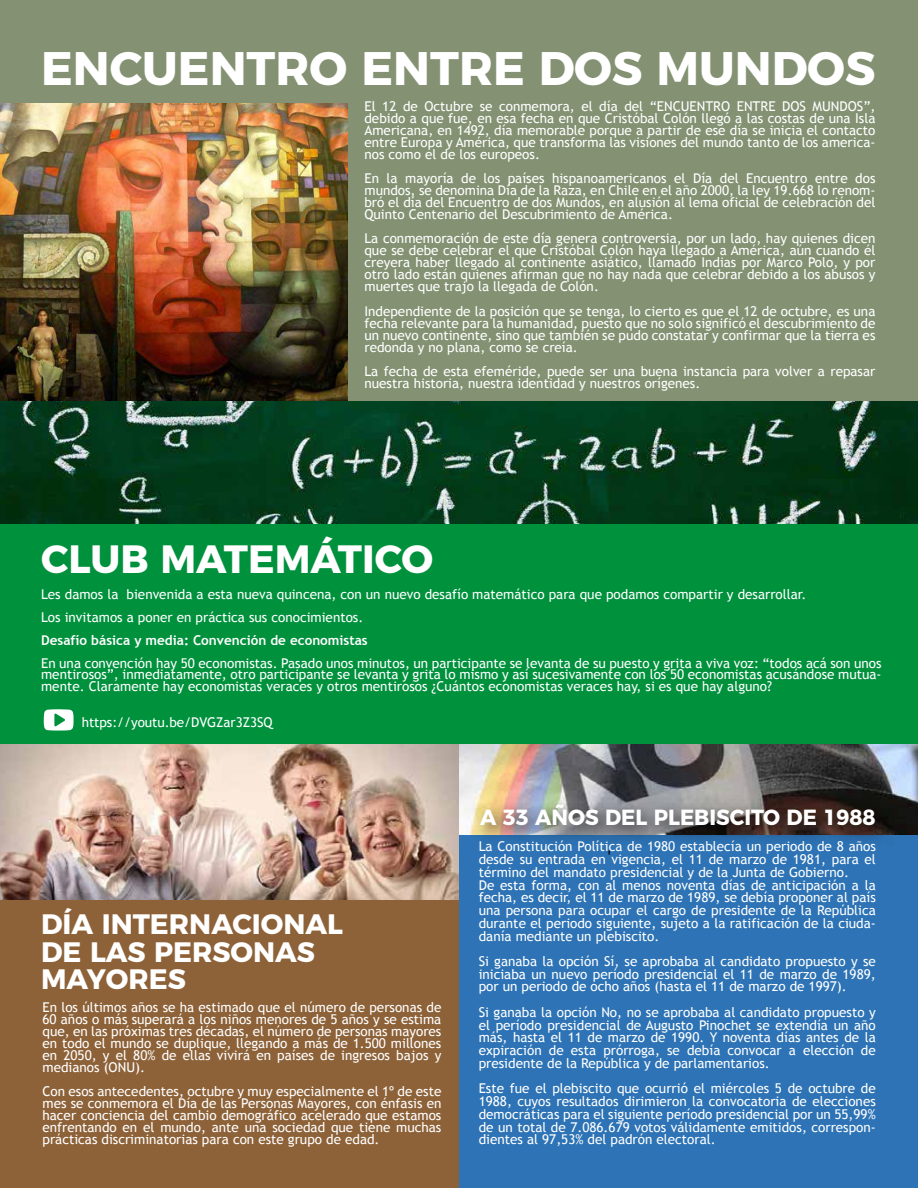
<style>
.page{position:relative;width:918px;height:1188px;background:#fff}
.page>*{position:absolute;margin:0;border:0;box-sizing:border-box;transform-origin:0 0}
.t1{font:700 46.95px "Montserrat";color:#fff}
.t2{font:700 39.45px "Montserrat";color:#fff}
.t3{font:700 28.05px/27.2px "Montserrat";color:#fff}
.t4{font:700 21.9px "Montserrat";color:#fff;scale:.96 1}
.t5{font:16.5px "Calibri";color:#000}
.t6{font:13.5px/12px "Trebuchet MS";color:#fff;text-align:justify}
.t7{font:700 13.5px "Trebuchet MS";color:#fff}
</style>
<div class="page">
<div style="left:0;top:0;width:918px;height:403px;background:#849273"></div>
<img style="left:0;top:103px;width:347px;height:299px">
<div style="left:0;top:738px;width:459px;height:450px;background:#8e6238"></div>
<div style="left:459px;top:738px;width:459px;height:450px;background:#2d73b5"></div>
<img style="left:0;top:744px;width:459px;height:156px">
<img style="left:459px;top:744px;width:459px;height:90px">
<img style="left:462px;top:786px;width:441px;height:54px">
<div style="left:0;top:402px;width:918px;height:342px;background:#00913d"></div>
<img style="left:0;top:402px;width:918px;height:121px">
<svg style="left:44px;top:709px;width:30px;height:22px"></svg>
<h1 class="t1" style="left:41px;top:30px;width:836px">ENCUENTRO ENTRE DOS MUNDOS</h1>
<p class="t6" style="left:364px;top:101px;width:512px">El 12 de Octubre se conmemora, el día del “ENCUENTRO ENTRE DOS MUNDOS”, debido a que fue, en esa fecha en que Cristóbal Colón llegó a las costas de una Isla Americana, en 1492, día memorable porque a partir de ese día se inicia el contacto entre Europa y América, que transforma las visiones del mundo tanto de los america&shy;nos como el de los europeos.</p>
<p class="t6" style="left:364px;top:173px;width:513px">En la mayoría de los países hispanoamericanos el Día del Encuentro entre dos mundos, se denomina Día de la Raza, en Chile en el año 2000, la ley 19.668 lo renom&shy;bró el día del Encuentro de dos Mundos, en alusión al lema oficial de celebración del Quinto Centenario del Descubrimiento de América.</p>
<p class="t6" style="left:364px;top:233px;width:513px">La conmemoración de este día genera controversia, por un lado, hay quienes dicen que se debe celebrar el que Cristóbal Colón haya llegado a América, aún cuando él creyera haber llegado al continente asiático, llamado Indias por Marco Polo, y por otro lado están quienes afirman que no hay nada que celebrar debido a los abusos y muertes que trajo la llegada de Colón.</p>
<p class="t6" style="left:364px;top:305px;width:512px">Independiente de la posición que se tenga, lo cierto es que el 12 de octubre, es una fecha relevante para la humanidad, puesto que no solo significó el descubrimiento de un nuevo continente, sino que también se pudo constatar y confirmar que la tierra es redonda y no plana, como se creía.</p>
<p class="t6" style="left:364px;top:365px;width:512px">La fecha de esta efeméride, puede ser una buena instancia para volver a repasar nuestra historia, nuestra identidad y nuestros orígenes.</p>
<h2 class="t2" style="left:41px;top:526px;width:394px">CLUB MATEMÁTICO</h2>
<p class="t6" style="left:41px;top:582px;width:767px;line-height:23.1px">Les damos la bienvenida a esta nueva quincena, con un nuevo desafío matemático para que podamos compartir y desarrollar.<br>Los invitamos a poner en práctica sus conocimientos.</p>
<p class="t7" style="left:41px;top:632px;width:328px">Desafío básica y media: Convención de economistas</p>
<p class="t6" style="left:41px;top:658px;width:842px;line-height:11.6px">En una convención hay 50 economistas. Pasado unos minutos, un participante se levanta de su puesto y grita a viva voz: “todos acá son unos mentirosos”, inmediatamente, otro participante se levanta y grita lo mismo y así sucesivamente con los 50 economistas acusándose mutua&shy;mente. Claramente hay economistas veraces y otros mentirosos ¿Cuántos economistas veraces hay, si es que hay alguno?</p>
<p class="t6" style="left:82px;top:716px;width:192px">https://youtu.be/DVGZar3Z3SQ</p>
<h3 class="t3" style="left:41px;top:909px;width:303px">DÍA INTERNACIONAL<br>DE LAS PERSONAS<br>MAYORES</h3>
<p class="t6" style="left:43px;top:1002px;width:400px">En los últimos años se ha estimado que el número de personas de 60 años o más superará a los niños menores de 5 años y se estima que, en las próximas tres décadas, el número de personas mayores en todo el mundo se duplique, llegando a más de 1.500 millones en 2050, y el 80% de ellas vivirá en países de ingresos bajos y medianos (ONU).</p>
<p class="t6" style="left:43px;top:1086px;width:400px">Con esos antecedentes, octubre y muy especialmente el 1º de este mes se conmemora el Día de las Personas Mayores, con énfasis en hacer conciencia del cambio demográfico acelerado que estamos enfrentando en el mundo, ante una sociedad que tiene muchas prácticas discriminatorias para con este grupo de edad.</p>
<h3 class="t4" style="left:480px;top:799px;width:413px">A 33 AÑOS DEL PLEBISCITO DE 1988</h3>
<p class="t6" style="left:479px;top:840px;width:399px;line-height:12.8px;text-align:left">La Constitución Política de 1980 establecía un periodo de 8 años desde su entrada en vigencia, el 11 de marzo de 1981, para el término del mandato presidencial y de la Junta de Gobierno.<br>De esta forma, con al menos noventa días de anticipación a la fecha, es decir, el 11 de marzo de 1989, se debía proponer al país una persona para ocupar el cargo de presidente de la República durante el periodo siguiente, sujeto a la ratificación de la ciuda&shy;danía mediante un plebiscito.</p>
<p class="t6" style="left:479px;top:955px;width:399px;line-height:12.8px">Si ganaba la opción Sí, se aprobaba al candidato propuesto y se iniciaba un nuevo período presidencial el 11 de marzo de 1989, por un periodo de ocho años (hasta el 11 de marzo de 1997).</p>
<p class="t6" style="left:479px;top:1006px;width:399px;line-height:12.8px">Si ganaba la opción No, no se aprobaba al candidato propuesto y el período presidencial de Augusto Pinochet se extendía un año más, hasta el 11 de marzo de 1990. Y noventa días antes de la expiración de esta prórroga, se debía convocar a elección de presidente de la República y de parlamentarios.</p>
<p class="t6" style="left:479px;top:1083px;width:399px;line-height:12.8px">Este fue el plebiscito que ocurrió el miércoles 5 de octubre de 1988, cuyos resultados dirimieron la convocatoria de elecciones democráticas para el siguiente período presidencial por un 55,99% de un total de 7.086.679 votos válidamente emitidos, correspon&shy;dientes al 97,53% del padrón electoral.</p>
<p class="t5" style="left:608px;top:845px;width:5px">'</p>
</div>
